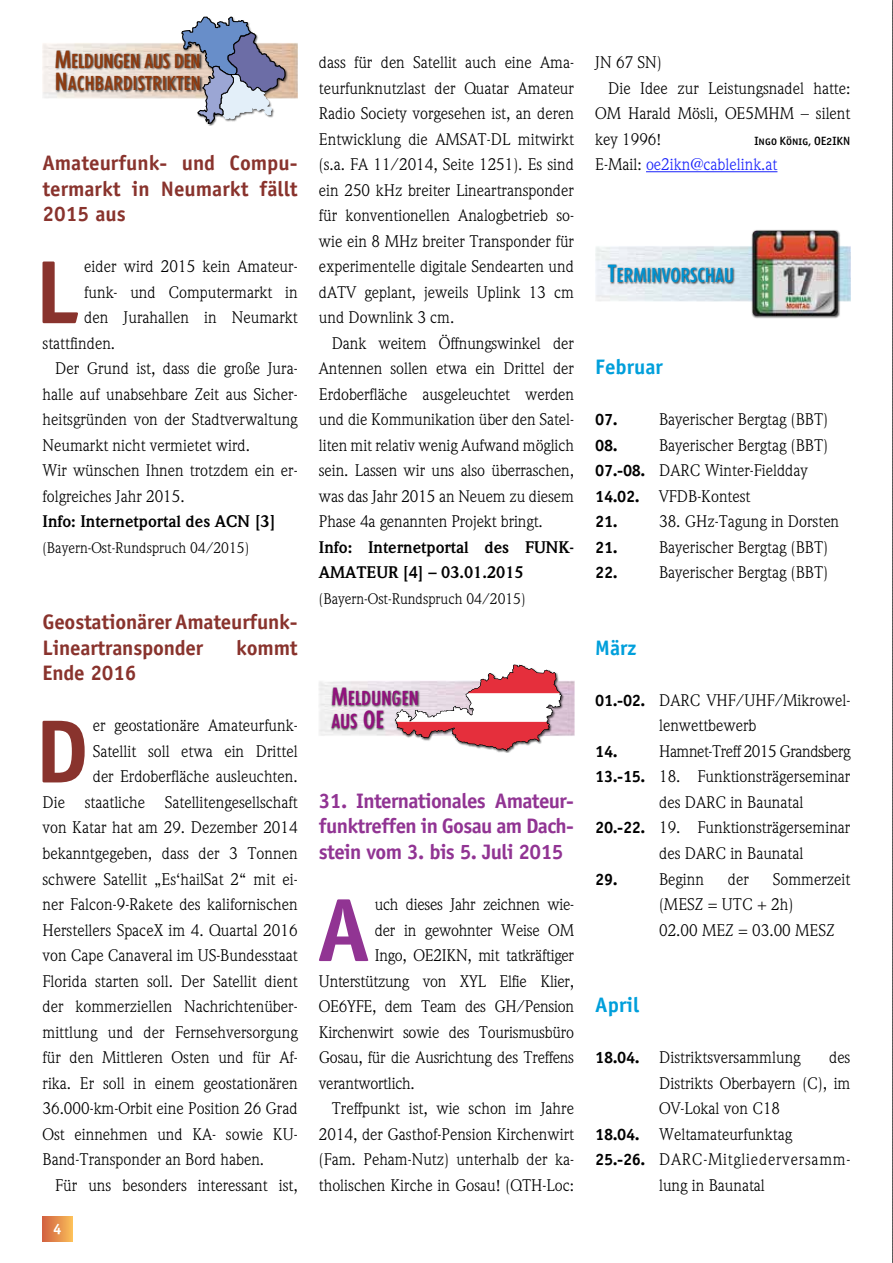
<style>
.page{position:relative;width:893px;height:1263px;background:#fff}
.page>*{position:absolute;margin:0;border:0;box-sizing:border-box;transform-origin:0 0}
.t1{font:700 90px "Officina Sans";color:#89332d}
.t2{font:700 90px "Officina Sans";color:#913493}
.t3{font:700 21px/25.5px "Officina Sans";letter-spacing:-.01em;color:#89332d;text-align:justify}
.t4{font:700 21px/25.5px "Officina Sans";letter-spacing:-.03em;color:#913493;text-align:justify}
.t5{font:700 21px "Officina Sans";color:#009fdb}
.t6{font:500 condensed 19.5px/22.5px "Limerick";letter-spacing:.03em;color:#8f3b10;scale:.95 1}
.t7{font:500 condensed 19.5px "Limerick";letter-spacing:.025em;color:#0093d1;scale:.95 1}
.t8{font:500 condensed 19.5px/22.5px "Limerick";letter-spacing:.025em;color:#93117e;scale:.95 1}
.t9{font:16.5px/25.5px "Weidemann";color:#000}
.t10{font:700 16.5px/25.5px "Weidemann";color:#000}
.t11{font:16.5px "Weidemann";letter-spacing:.045em;color:#000}
.t12{font:16.5px "Weidemann";color:#1922fb}
.t13{font:16.5px "Weidemann";letter-spacing:-.025em;color:#000}
.t14{font:700 16.5px "Officina Sans";letter-spacing:-.025em;color:#000}
.t15{font:15px "Weidemann";color:#000}
.t16{font:700 15px "Officina Sans";color:#fff}
.t17{font:12px "Officina San ITC Medium SC";letter-spacing:.01em;color:#000}
.s1{font-size:24px}
.s2{color:#000}
.s3{font-family:"Officina Sans";font-weight:700}
</style>
<div class="page">
<svg style="left:892px;top:0;width:1px;height:1263px"></svg>
<svg style="left:43px;top:1216px;width:29px;height:26px"></svg>
<img style="left:606px;top:260px;width:132px;height:32px">
<img style="left:750px;top:229px;width:92px;height:90px">
<img style="left:753px;top:231px;width:85px;height:85px">
<hr style="left:646px;top:171px;width:131px;height:1px;background:#1922fb">
<img style="left:43px;top:43px;width:255px;height:56px">
<img style="left:178px;top:16px;width:112px;height:110px">
<svg style="left:181px;top:17px;width:104px;height:107px"></svg>
<img style="left:54px;top:45px;width:151px;height:56px">
<img style="left:330px;top:683px;width:63px;height:53px">
<img style="left:393px;top:664px;width:172px;height:89px">
<svg style="left:395px;top:665px;width:167px;height:86px"></svg>
<p class="t6" style="left:55px;top:50px;width:155px"><span class="s1">M</span>ELDUNGEN AUS DEN<br><span class="s1">N</span>ACHBARDISTRIKTEN</p>
<p class="t3" style="left:43px;top:150px;width:257px">Amateurfunk- und Compu&shy;termarkt in Neumarkt fällt 2015 aus</p>
<h1 class="t1" style="left:35px;top:236px;width:47px">L</h1>
<p class="t9" style="left:84px;top:254px;width:215px">eider wird 2015 kein Amateur-</p>
<p class="t9" style="left:84px;top:279px;width:215px">funk- und Computermarkt in</p>
<p class="t9" style="left:84px;top:305px;width:215px">den Jurahallen in Neumarkt</p>
<p class="t9" style="left:43px;top:330px;width:72px">stattfinden.</p>
<p class="t9" style="left:55px;top:356px;width:244px">Der Grund ist, dass die große Jura-</p>
<p class="t9" style="left:43px;top:381px;width:257px">halle auf unabsehbare Zeit aus Sicher-</p>
<p class="t9" style="left:43px;top:407px;width:257px">heitsgründen von der Stadtverwaltung</p>
<p class="t9" style="left:43px;top:432px;width:207px">Neumarkt nicht vermietet wird.</p>
<p class="t9" style="left:43px;top:458px;width:257px">Wir wünschen Ihnen trotzdem ein er-</p>
<p class="t9" style="left:43px;top:483px;width:141px">folgreiches Jahr 2015.</p>
<p class="t10" style="left:43px;top:509px;width:234px">Info: Internetportal des ACN [3]</p>
<p class="t15" style="left:43px;top:539px;width:208px">(Bayern-Ost-Rundspruch 04/2015)</p>
<p class="t3" style="left:43px;top:609px;width:257px">Geostationärer Amateurfunk-<br>Lineartransponder</p>
<p class="t3" style="left:236px;top:635px;width:63px">kommt</p>
<p class="t3" style="left:43px;top:660px;width:96px">Ende 2016</p>
<h1 class="t1" style="left:35px;top:696px;width:55px">D</h1>
<p class="t9" style="left:93px;top:713px;width:206px">er geostationäre Amateurfunk-</p>
<p class="t9" style="left:93px;top:738px;width:206px">Satellit soll etwa ein Drittel</p>
<p class="t9" style="left:93px;top:764px;width:204px">der Erdoberfläche ausleuchten.</p>
<p class="t9" style="left:43px;top:789px;width:257px">Die staatliche Satellitengesellschaft</p>
<p class="t9" style="left:43px;top:815px;width:257px">von Katar hat am 29. Dezember 2014</p>
<p class="t9" style="left:43px;top:840px;width:257px">bekanntgegeben, dass der 3 Tonnen</p>
<p class="t9" style="left:43px;top:866px;width:257px">schwere Satellit „Es‘hailSat 2“ mit ei-</p>
<p class="t9" style="left:43px;top:891px;width:257px">ner Falcon-9-Rakete des kalifornischen</p>
<p class="t9" style="left:43px;top:917px;width:257px">Herstellers SpaceX im 4. Quartal 2016</p>
<p class="t9" style="left:43px;top:942px;width:257px">von Cape Canaveral im US-Bundesstaat</p>
<p class="t9" style="left:43px;top:968px;width:257px">Florida starten soll. Der Satellit dient</p>
<p class="t9" style="left:43px;top:993px;width:257px">der kommerziellen Nachrichtenüber-</p>
<p class="t9" style="left:43px;top:1019px;width:257px">mittlung und der Fernsehversorgung</p>
<p class="t9" style="left:43px;top:1044px;width:257px">für den Mittleren Osten und für Af-</p>
<p class="t9" style="left:43px;top:1070px;width:257px">rika. Er soll in einem geostationären</p>
<p class="t9" style="left:43px;top:1095px;width:257px">36.000-km-Orbit eine Position 26 Grad</p>
<p class="t9" style="left:43px;top:1121px;width:257px">Ost einnehmen und KA- sowie KU-</p>
<p class="t9" style="left:43px;top:1146px;width:221px">Band-Transponder an Bord haben.</p>
<p class="t9" style="left:55px;top:1172px;width:244px">Für uns besonders interessant ist,</p>
<p class="t16" style="left:53px;top:1219px;width:10px">4</p>
<p class="t9" style="left:319px;top:49px;width:257px;text-align:justify">dass für den Satellit auch eine Ama&shy;teurfunknutzlast der Quatar Amateur Radio Society vorgesehen ist, an deren Entwicklung die AMSAT-DL mitwirkt (s.a. FA 11/2014, Seite 1251). Es sind ein 250 kHz breiter Lineartransponder für konventionellen Analogbetrieb so&shy;wie ein 8 MHz breiter Transponder für experimentelle digitale Sendearten und dATV geplant, jeweils Uplink 13 cm und Downlink 3 cm.</p>
<p class="t9" style="left:319px;top:330px;width:257px;text-align:justify;text-indent:13px">Dank weitem Öffnungswinkel der Antennen sollen etwa ein Drittel der Erdoberfläche ausgeleuchtet werden und die Kommunikation über den Satel&shy;liten mit relativ wenig Aufwand möglich sein. Lassen wir uns also überraschen, was das Jahr 2015 an Neuem zu diesem Phase 4a genannten Projekt bringt.</p>
<p class="t10" style="left:319px;top:534px;width:257px">Info: Internetportal des FUNK-<br>AMATEUR [4] – 03.01.2015</p>
<p class="t15" style="left:319px;top:590px;width:208px">(Bayern-Ost-Rundspruch 04/2015)</p>
<p class="t8" style="left:332px;top:687px;width:93px"><span class="s1">M</span>ELDUNGEN<br>AUS <span class="s1">OE</span></p>
<p class="t4" style="left:319px;top:788px;width:257px">31. Internationales Amateur&shy;funktreffen in Gosau am Dach&shy;stein vom 3. bis 5. Juli 2015</p>
<h1 class="t2" style="left:317px;top:874px;width:55px">A</h1>
<p class="t9" style="left:375px;top:891px;width:201px">uch dieses Jahr zeichnen wie-</p>
<p class="t9" style="left:375px;top:917px;width:201px">der in gewohnter Weise OM</p>
<p class="t9" style="left:375px;top:942px;width:201px">Ingo, OE2IKN, mit tatkräftiger</p>
<p class="t9" style="left:319px;top:968px;width:257px">Unterstützung von XYL Elfie Klier,</p>
<p class="t9" style="left:319px;top:993px;width:257px">OE6YFE, dem Team des GH/Pension</p>
<p class="t9" style="left:319px;top:1019px;width:257px">Kirchenwirt sowie des Tourismusbüro</p>
<p class="t9" style="left:319px;top:1044px;width:257px">Gosau, für die Ausrichtung des Treffens</p>
<p class="t9" style="left:319px;top:1070px;width:95px">verantwortlich.</p>
<p class="t9" style="left:332px;top:1095px;width:244px">Treffpunkt ist, wie schon im Jahre</p>
<p class="t9" style="left:319px;top:1121px;width:257px">2014, der Gasthof-Pension Kirchenwirt</p>
<p class="t9" style="left:319px;top:1146px;width:257px">(Fam. Peham-Nutz) unterhalb der ka-</p>
<p class="t9" style="left:319px;top:1172px;width:257px">tholischen Kirche in Gosau! (QTH-Loc:</p>
<p class="t9" style="left:595px;top:49px;width:68px">JN 67 SN)</p>
<p class="t9" style="left:608px;top:75px;width:244px">Die Idee zur Leistungsnadel hatte:</p>
<p class="t9" style="left:595px;top:100px;width:257px">OM Harald Mösli, OE5MHM – silent</p>
<p class="t9" style="left:595px;top:126px;width:68px">key 1996!</p>
<p class="t17" style="left:754px;top:133px;width:97px">Ingo König, OE2IKN</p>
<p class="t12" style="left:595px;top:155px;width:184px"><span class="s2">E-Mail:</span> oe2ikn@cablelink.at</p>
<p class="t7" style="left:608px;top:264px;width:134px"><span class="s1">T</span>ERMINVORSCHAU</p>
<p class="t5" style="left:595px;top:354px;width:69px">Februar</p>
<p class="t14" style="left:595px;top:409px;width:24px">07.</p>
<p class="t9" style="left:659px;top:407px;width:170px">Bayerischer Bergtag (BBT)</p>
<p class="t14" style="left:595px;top:435px;width:24px">08.</p>
<p class="t9" style="left:595px;top:432px;width:234px;text-indent:64px">Bayerischer Bergtag (BBT)<br><span class="s3">07.-08.</span> DARC Winter-Fieldday<br><span class="s3">14.02.</span> VFDB-Kontest</p>
<p class="t14" style="left:595px;top:511px;width:24px">21.</p>
<p class="t9" style="left:659px;top:509px;width:182px">38. GHz-Tagung in Dorsten</p>
<p class="t14" style="left:595px;top:537px;width:24px">21.</p>
<p class="t9" style="left:659px;top:534px;width:170px">Bayerischer Bergtag (BBT)</p>
<p class="t14" style="left:595px;top:562px;width:24px">22.</p>
<p class="t9" style="left:659px;top:560px;width:170px">Bayerischer Bergtag (BBT)</p>
<p class="t5" style="left:595px;top:635px;width:43px">März</p>
<p class="t9" style="left:659px;top:687px;width:193px;text-indent:-64px"><span class="s3">01.-02.</span> DARC VHF/UHF/Mikrowel&shy;lenwettbewerb</p>
<p class="t14" style="left:595px;top:741px;width:24px">14.</p>
<p class="t13" style="left:659px;top:741px;width:193px">Hamnet-Treff 2015 Grandsberg</p>
<p class="t9" style="left:595px;top:764px;width:257px"><span class="s3">13.-15.</span> 18. Funktionsträgerseminar</p>
<p class="t9" style="left:659px;top:789px;width:146px">des DARC in Baunatal</p>
<p class="t9" style="left:595px;top:815px;width:257px"><span class="s3">20.-22.</span> 19. Funktionsträgerseminar</p>
<p class="t9" style="left:659px;top:840px;width:146px">des DARC in Baunatal</p>
<p class="t14" style="left:595px;top:868px;width:24px">29.</p>
<p class="t9" style="left:659px;top:866px;width:46px">Beginn</p>
<p class="t9" style="left:728px;top:866px;width:23px">der</p>
<p class="t9" style="left:659px;top:866px;width:193px;text-indent:114px">Sommerzeit (MESZ = UTC + 2h)<br>02.00 MEZ = 03.00 MESZ</p>
<p class="t5" style="left:595px;top:992px;width:45px">April</p>
<p class="t9" style="left:595px;top:1044px;width:207px"><span class="s3">18.04.</span> Distriktsversammlung</p>
<p class="t9" style="left:829px;top:1044px;width:23px">des</p>
<p class="t9" style="left:659px;top:1070px;width:193px">Distrikts Oberbayern (C), im</p>
<p class="t9" style="left:659px;top:1095px;width:123px">OV-Lokal von C18</p>
<p class="t9" style="left:595px;top:1121px;width:198px"><span class="s3">18.04.</span> Weltamateurfunktag</p>
<p class="t11" style="left:595px;top:1150px;width:257px"><span class="s3">25.-26.</span> DARC-Mitgliederversamm-</p>
<p class="t9" style="left:659px;top:1172px;width:107px">lung in Baunatal</p>
</div>
